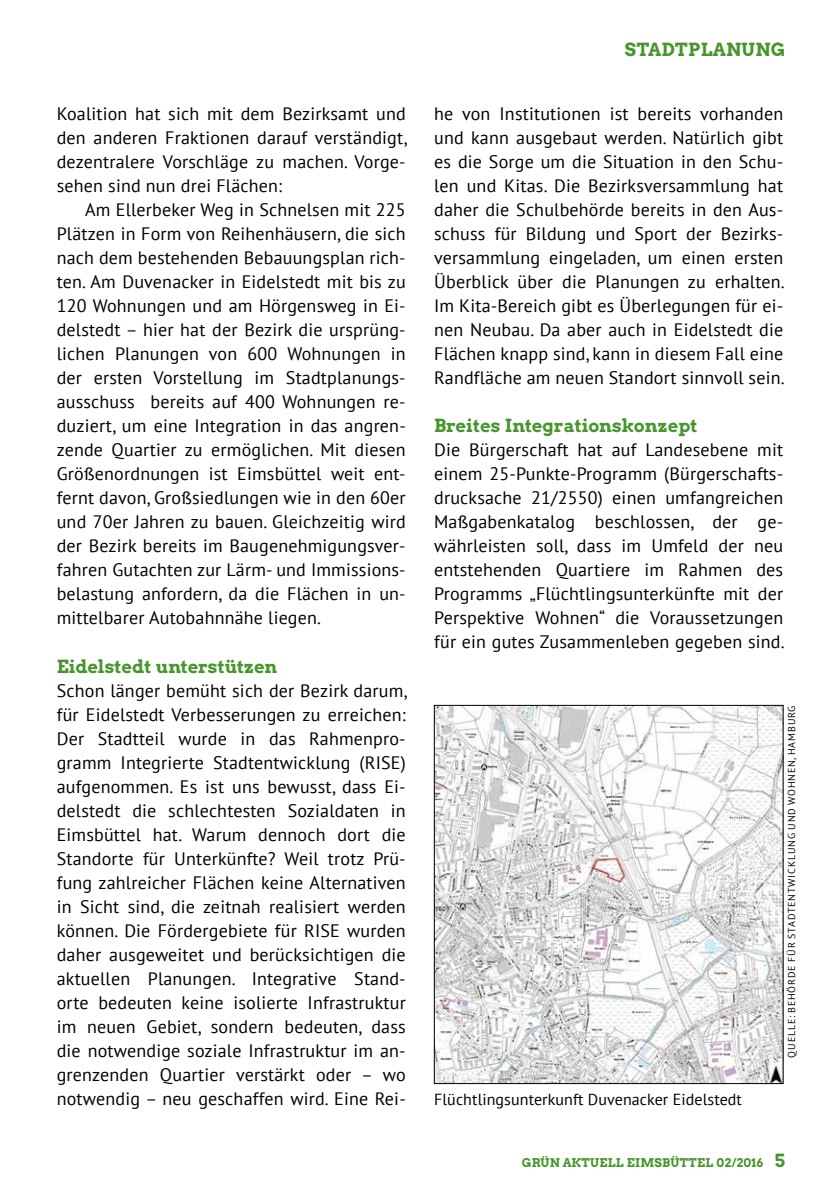
<style>
.page{position:relative;width:840px;height:1191px;background:#fff}
.page>*{position:absolute;margin:0;border:0;box-sizing:border-box;transform-origin:0 0}
.t1{font:18px/24px "PT Sans";letter-spacing:.01em;color:#000;text-align:justify}
.t2{font:18px "Arvo Gruen";color:#46962b}
.t3{font:16px "PT Sans";letter-spacing:.005em;color:#000}
.t4{font:12px "Arvo Gruen";letter-spacing:.02em;color:#46962b}
.t5{font:10px "PT Sans";letter-spacing:.085em;color:#000}
.s1{font-size:18px}
</style>
<div class="page">
<img style="left:436px;top:707px;width:344px;height:374px">
<div style="left:434px;top:705px;width:348px;height:378px;border:1px solid #000"></div>
<p class="t1" style="left:57px;top:102px;width:352px">Koalition hat sich mit dem Bezirksamt und den anderen Fraktionen darauf verständigt, dezentralere Vorschläge zu machen. Vorge&shy;sehen sind nun drei Flächen:</p>
<p class="t1" style="left:57px;top:198px;width:350px;text-indent:28px">Am Ellerbeker Weg in Schnelsen mit 225<br>Plätzen in Form von Reihenhäusern, die sich nach dem bestehenden Bebauungsplan rich&shy;ten. Am Duvenacker in Eidelstedt mit bis zu 120 Wohnungen und am Hörgensweg in Ei&shy;delstedt – hier hat der Bezirk die ursprüng&shy;lichen Planungen von 600 Wohnungen in der ersten Vorstellung im Stadtplanungs&shy;ausschuss bereits auf 400 Wohnungen re&shy;duziert, um eine Integration in das angren&shy;zende Quartier zu ermöglichen. Mit diesen Größenordnungen ist Eimsbüttel weit ent&shy;fernt davon, Großsiedlungen wie in den 60er und 70er Jahren zu bauen. Gleichzeitig wird der Bezirk bereits im Baugenehmigungsver&shy;fahren Gutachten zur Lärm- und Immissions&shy;belastung anfordern, da die Flächen in un&shy;mittelbarer Autobahnnähe liegen.</p>
<p class="t2" style="left:57px;top:653px;width:222px">Eidelstedt unterstützen</p>
<p class="t1" style="left:57px;top:678px;width:352px">Schon länger bemüht sich der Bezirk darum, für Eidelstedt Verbesserungen zu erreichen:<br>Der Stadtteil wurde in das Rahmenpro&shy;gramm Integrierte Stadtentwicklung (RISE) aufgenommen. Es ist uns bewusst, dass Ei&shy;delstedt die schlechtesten Sozialdaten in Eimsbüttel hat. Warum dennoch dort die Standorte für Unterkünfte? Weil trotz Prü&shy;fung zahlreicher Flächen keine Alternativen in Sicht sind, die zeitnah realisiert werden können. Die Fördergebiete für RISE wurden daher ausgeweitet und berücksichtigen die aktuellen Planungen. Integrative Stand&shy;orte bedeuten keine isolierte Infrastruktur im neuen Gebiet, sondern bedeuten, dass die notwendige soziale Infrastruktur im an&shy;grenzenden Quartier verstärkt oder – wo notwendig – neu geschaffen wird. Eine Rei-</p>
<p class="t2" style="left:624px;top:37px;width:162px">STADTPLANUNG</p>
<p class="t1" style="left:434px;top:101px;width:352px">he von Institutionen ist bereits vorhanden und kann ausgebaut werden. Natürlich gibt es die Sorge um die Situation in den Schu&shy;len und Kitas. Die Bezirksversammlung hat daher die Schulbehörde bereits in den Aus&shy;schuss für Bildung und Sport der Bezirks&shy;versammlung eingeladen, um einen ersten Überblick über die Planungen zu erhalten.<br>Im Kita-Bereich gibt es Überlegungen für ei&shy;nen Neubau. Da aber auch in Eidelstedt die Flächen knapp sind, kann in diesem Fall eine Randfläche am neuen Standort sinnvoll sein.</p>
<p class="t2" style="left:434px;top:413px;width:264px">Breites Integrationskonzept</p>
<p class="t1" style="left:434px;top:437px;width:352px">Die Bürgerschaft hat auf Landesebene mit einem 25-Punkte-Programm (Bürgerschafts&shy;drucksache 21/2550) einen umfangreichen Maßgabenkatalog beschlossen, der ge&shy;währleisten soll, dass im Umfeld der neu entstehenden Quartiere im Rahmen des Programms „Flüchtlingsunterkünfte mit der Perspektive Wohnen“ die Voraussetzungen für ein gutes Zusammenleben gegeben sind.</p>
<p class="t3" style="left:434px;top:1088px;width:309px">Flüchtlingsunterkunft Duvenacker Eidelstedt</p>
<p class="t5" style="left:784px;top:1057px;width:353px;rotate:-90deg">QUELLE: BEHÖRDE FÜR STADTENTWICKLUNG UND WOHNEN, HAMBURG</p>
<p class="t4" style="left:521px;top:1153px;width:265px">GRÜN AKTUELL EIMSBÜTTEL 02/2016 <span class="s1">5</span></p>
</div>
